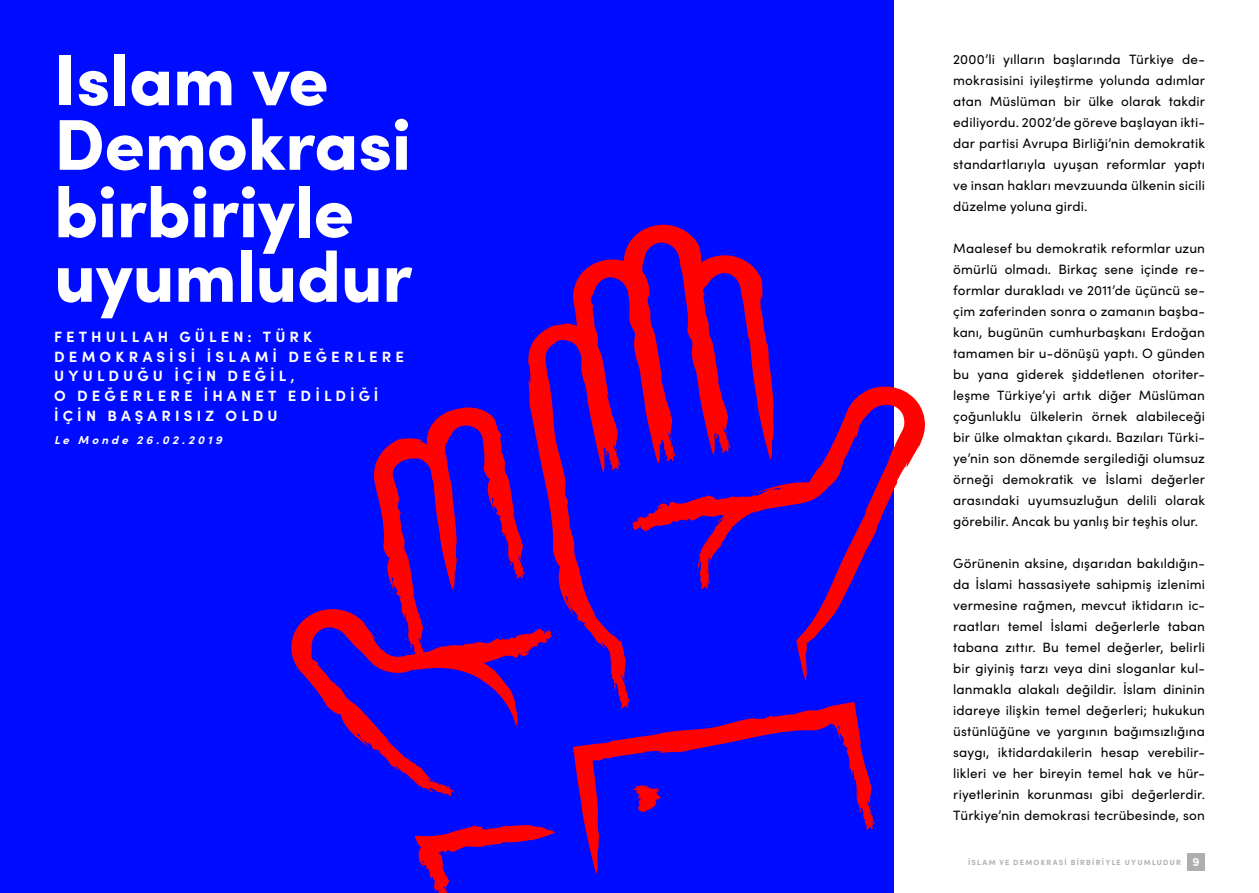
<style>
.page{position:relative;width:1259px;height:893px;background:#fff}
.page>*{position:absolute;margin:0;border:0;box-sizing:border-box;transform-origin:0 0}
.t1{font:900 72px/65.6px "Sofia Pro";letter-spacing:-.01em;color:#fff}
.t2{font:700 14.85px/19.8px "Sofia Pro";letter-spacing:.28em;color:#fff}
.t3{font:13.5px/21px "Sofia Pro";letter-spacing:.01em;color:#000;text-align:justify}
.t4{font:italic 700 11.55px "Sofia Pro";letter-spacing:.265em;color:#fff}
.t5{font:700 7.5px "Sofia Pro";letter-spacing:.165em;color:#aeaeaf}
.s1{font-size:12px;color:#fff}
</style>
<div class="page">
<div style="left:0;top:0;width:893px;height:893px;background:#000cff"></div>
<svg style="left:774px;top:386px;width:151px;height:297px"></svg>
<svg style="left:582px;top:702px;width:292px;height:172px"></svg>
<svg style="left:415px;top:825px;width:140px;height:68px"></svg>
<svg style="left:291px;top:224px;width:483px;height:588px"></svg>
<div style="left:1187px;top:853px;width:18px;height:17px;background:#aeaeaf"></div>
<h1 class="t1" style="left:54px;top:41px;width:360px">Islam ve<br>Demokrasi birbiriyle uyumludur</h1>
<p class="t2" style="left:54px;top:325px;width:351px">FETHULLAH GÜLEN: TÜRK<br>DEMOKRASİSİ İSLAMİ DEĞERLERE<br>UYULDUĞU İÇİN DEĞİL,<br>O DEĞERLERE İHANET EDİLDİĞİ<br>İÇİN BAŞARISIZ OLDU</p>
<p class="t4" style="left:54px;top:431px;width:170px">Le Monde 26.02.2019</p>
<p class="t3" style="left:953px;top:48px;width:253px">2000’li yılların başlarında Türkiye de&shy;mokrasisini iyileştirme yolunda adımlar atan Müslüman bir ülke olarak takdir ediliyordu. 2002’de göreve başlayan ikti&shy;dar partisi Avrupa Birliği’nin demokratik standartlarıyla uyuşan reformlar yaptı ve insan hakları mevzuunda ülkenin sicili düzelme yoluna girdi.</p>
<p class="t3" style="left:953px;top:237px;width:253px">Maalesef bu demokratik reformlar uzun ömürlü olmadı. Birkaç sene içinde re&shy;formlar durakladı ve 2011’de üçüncü se&shy;çim zaferinden sonra o zamanın başba&shy;kanı, bugünün cumhurbaşkanı Erdoğan tamamen bir u-dönüşü yaptı. O günden bu yana giderek şiddetlenen otoriter&shy;leşme Türkiye’yi artık diğer Müslüman çoğunluklu ülkelerin örnek alabileceği bir ülke olmaktan çıkardı. Bazıları Türki&shy;ye’nin son dönemde sergilediği olumsuz örneği demokratik ve İslami değerler arasındaki uyumsuzluğun delili olarak görebilir. Ancak bu yanlış bir teşhis olur.</p>
<p class="t3" style="left:953px;top:552px;width:253px">Görünenin aksine, dışarıdan bakıldığın&shy;da İslami hassasiyete sahipmiş izlenimi vermesine rağmen, mevcut iktidarın ic&shy;raatları temel İslami değerlerle taban tabana zıttır. Bu temel değerler, belirli bir giyiniş tarzı veya dini sloganlar kul&shy;lanmakla alakalı değildir. İslam dininin idareye ilişkin temel değerleri; hukukun üstünlüğüne ve yargının bağımsızlığına saygı, iktidardakilerin hesap verebilir&shy;likleri ve her bireyin temel hak ve hür&shy;riyetlerinin korunması gibi değerlerdir.<br>Türkiye’nin demokrasi tecrübesinde, son</p>
<p class="t5" style="left:968px;top:856px;width:233px">İSLAM VE DEMOKRASİ BİRBİRİYLE UYUMLUDUR <span class="s1">9</span></p>
</div>
